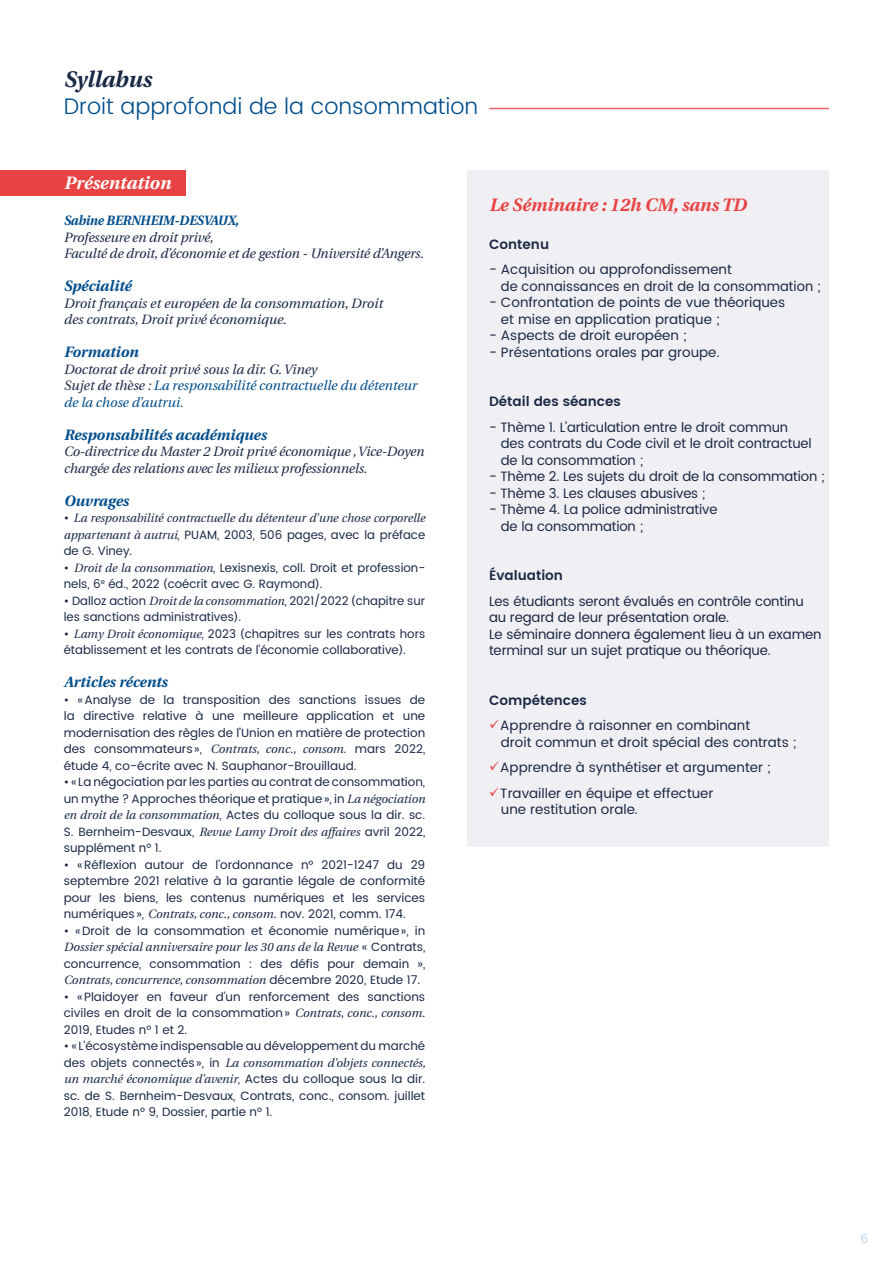
<style>
.page{position:relative;width:893px;height:1263px;background:#fff}
.page>*{position:absolute;margin:0;border:0;box-sizing:border-box;transform-origin:0 0}
.t1{font:300 22.5px "UA Poppins Texte";color:#004d8c}
.t2{font:italic 500 22.5px "UA Poppins Texte";color:#192845}
.t3{font:italic 500 18px "UA Poppins Texte";color:#e84242}
.t4{font:italic 500 18px "UA Poppins Texte";color:#fff}
.t5{font:italic 600 15px "UA Poppins Texte";color:#004d8c}
.t6{font:13.5px/16.5px "UA Poppins Texte";letter-spacing:-.01em;color:#192845}
.t7{font:italic 13.5px/16.5px "UA Poppins Texte";letter-spacing:-.01em;color:#192845}
.t8{font:italic 13.5px/16.5px "UA Poppins Texte";color:#004d8c}
.t9{font:600 13.5px "UA Poppins Texte";color:#192845}
.t10{font:italic 600 13.5px "UA Poppins Texte";letter-spacing:-.015em;color:#004d8c;scale:.95 1}
.t11{font:12px/16.5px "UA Poppins Texte";color:#192845;text-align:justify}
.t12{font:italic 12px/16.5px "UA Poppins Texte";color:#192845;text-align:justify}
.t13{font:12px "UA Poppins Texte";color:#bdd4e8}
.s1{color:#192845}
.s2{font-style:normal}
.s3{font-style:italic}
.s4{color:#e84242}
</style>
<div class="page">
<hr style="left:490px;top:108px;width:338px;height:1px;background:#ec5f65">
<div style="left:468px;top:170px;width:361px;height:676px;background:#f0eff3"></div>
<div style="left:0;top:170px;width:185px;height:26px;background:#e84242"></div>
<h1 class="t2" style="left:64px;top:62px;width:89px">Syllabus</h1>
<h1 class="t1" style="left:64px;top:90px;width:416px">Droit approfondi de la consommation</h1>
<h2 class="t4" style="left:64px;top:168px;width:109px">Présentation</h2>
<p class="t10" style="left:64px;top:210px;width:186px">Sabine BERNHEIM-DESVAUX,</p>
<p class="t7" style="left:64px;top:228px;width:361px">Professeure en droit privé,<br>Faculté de droit, d’économie et de gestion - Université d’Angers.</p>
<p class="t5" style="left:64px;top:274px;width:69px">Spécialité</p>
<p class="t7" style="left:64px;top:294px;width:320px">Droit français et européen de la consommation, Droit des contrats, Droit privé économique.</p>
<p class="t5" style="left:64px;top:340px;width:76px">Formation</p>
<p class="t8" style="left:64px;top:360px;width:355px"><span class="s1">Doctorat de droit privé sous la dir. G. Viney<br>Sujet de thèse :</span> La responsabilité contractuelle du détenteur de la chose d’autrui.</p>
<p class="t5" style="left:64px;top:423px;width:204px">Responsabilités académiques</p>
<p class="t7" style="left:64px;top:443px;width:362px">Co-directrice du Master 2 Droit privé économique , Vice-Doyen chargée des relations avec les milieux professionnels.</p>
<p class="t5" style="left:64px;top:489px;width:66px">Ouvrages</p>
<p class="t12" style="left:64px;top:509px;width:363px"><span class="s2">•</span> La responsabilité contractuelle du détenteur d’une chose corporelle appartenant à autrui<span class="s2">, PUAM, 2003, 506 pages, avec la préface de G. Viney.</span></p>
<p class="t11" style="left:64px;top:560px;width:363px">• <span class="s3">Droit de la consommation</span>, Lexisnexis, coll. Droit et profession&shy;nels, 6<sup>e</sup> éd., 2022 (coécrit avec G. Raymond).</p>
<p class="t11" style="left:64px;top:593px;width:363px">• Dalloz action <span class="s3">Droit de la consommation</span>, 2021/2022 (chapitre sur les sanctions administratives).</p>
<p class="t11" style="left:64px;top:626px;width:363px">• <span class="s3">Lamy Droit économique</span>, 2023 (chapitres sur les contrats hors établissement et les contrats de l’économie collaborative).</p>
<p class="t5" style="left:64px;top:670px;width:105px">Articles récents</p>
<p class="t11" style="left:64px;top:692px;width:363px">• «Analyse de la transposition des sanctions issues de la directive relative à une meilleure application et une modernisation des règles de l’Union en matière de protection des consommateurs», <span class="s3">Contrats, conc., consom</span>. mars 2022, étude 4, co-écrite avec N. Sauphanor-Brouillaud.</p>
<p class="t11" style="left:64px;top:774px;width:363px">• « La négociation par les parties au contrat de consommation, un mythe ? Approches théorique et pratique», in <span class="s3">La négociation en droit de la consommation</span>, Actes du colloque sous la dir. sc.<br>S. Bernheim-Desvaux, <span class="s3">Revue Lamy Droit des affaires</span> avril 2022, supplément n° 1.</p>
<p class="t11" style="left:64px;top:857px;width:363px">• «Réflexion autour de l’ordonnance n° 2021-1247 du 29 septembre 2021 relative à la garantie légale de conformité pour les biens, les contenus numériques et les services numériques», <span class="s3">Contrats, conc., consom.</span> nov. 2021, comm. 174.</p>
<p class="t11" style="left:64px;top:923px;width:363px">• «Droit de la consommation et économie numérique», in <span class="s3">Dossier spécial anniversaire pour les 30 ans de la Revue</span> « Contrats, concurrence, consommation : des défis pour demain », <span class="s3">Contrats, concurrence, consommation</span> décembre 2020, Etude 17.</p>
<p class="t11" style="left:64px;top:989px;width:363px">• «Plaidoyer en faveur d’un renforcement des sanctions civiles en droit de la consommation» <span class="s3">Contrats, conc., consom.<br></span>2019, Etudes n° 1 et 2.</p>
<p class="t11" style="left:64px;top:1038px;width:363px">• « L’écosystème indispensable au développement du marché des objets connectés», in <span class="s3">La consommation d’objets connectés, un marché économique d’avenir</span>, Actes du colloque sous la dir. sc. de S. Bernheim-Desvaux, Contrats, conc., consom. juillet 2018, Etude n° 9, Dossier, partie n° 1.</p>
<h2 class="t3" style="left:489px;top:190px;width:259px">Le Séminaire : 12h CM, sans TD</h2>
<p class="t9" style="left:489px;top:234px;width:62px">Contenu</p>
<p class="t6" style="left:501px;top:262px;width:321px;text-indent:-12px">- Acquisition ou approfondissement<br>de connaissances en droit de la consommation ;</p>
<p class="t6" style="left:501px;top:295px;width:286px;text-indent:-12px">- Confrontation de points de vue théoriques et mise en application pratique ;</p>
<p class="t6" style="left:489px;top:328px;width:199px">- Aspects de droit européen ;</p>
<p class="t6" style="left:489px;top:344px;width:232px">- Présentations orales par groupe.</p>
<p class="t9" style="left:489px;top:391px;width:133px">Détail des séances</p>
<p class="t6" style="left:501px;top:419px;width:312px;text-indent:-12px">- Thème 1. L’articulation entre le droit commun des contrats du Code civil et le droit contractuel de la consommation ;</p>
<p class="t6" style="left:489px;top:469px;width:337px">- Thème 2. Les sujets du droit de la consommation ;</p>
<p class="t6" style="left:489px;top:485px;width:218px">- Thème 3. Les clauses abusives ;</p>
<p class="t6" style="left:501px;top:502px;width:218px;text-indent:-12px">- Thème 4. La police administrative de la consommation ;</p>
<p class="t9" style="left:489px;top:565px;width:76px">Évaluation</p>
<p class="t6" style="left:489px;top:593px;width:334px">Les étudiants seront évalués en contrôle continu au regard de leur présentation orale.<br>Le séminaire donnera également lieu à un examen terminal sur un sujet pratique ou théorique.</p>
<p class="t9" style="left:489px;top:690px;width:99px">Compétences</p>
<p class="t6" style="left:501px;top:718px;width:297px;text-indent:-12px"><span class="s4">✓</span>Apprendre à raisonner en combinant<br>droit commun et droit spécial des contrats ;</p>
<p class="t6" style="left:489px;top:760px;width:283px"><span class="s4">✓</span>Apprendre à synthétiser et argumenter ;</p>
<p class="t6" style="left:501px;top:785px;width:214px;text-indent:-12px"><span class="s4">✓</span>Travailler en équipe et effectuer une restitution orale.</p>
<p class="t13" style="left:860px;top:1230px;width:9px">6</p>
</div>
